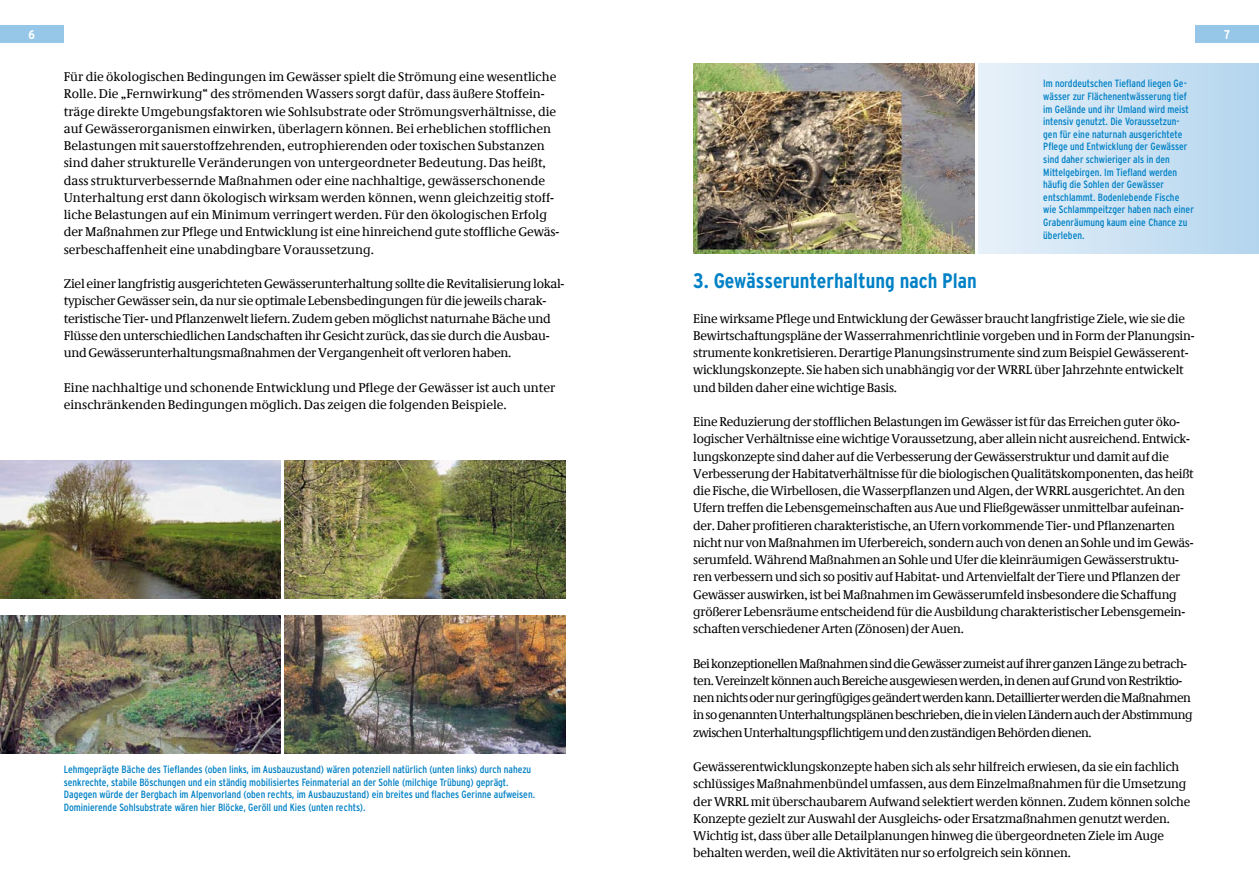
<style>
.page{position:relative;width:1259px;height:893px;background:#fff}
.page>*{position:absolute;margin:0;border:0;box-sizing:border-box;transform-origin:0 0}
.t1{font:700 condensed 21px "Interstate";color:#0081c6}
.t2{font:12.75px/17.2px "Demos Com";letter-spacing:-.02em;color:#000}
.t3{font:12.75px/17.2px "Demos Com";color:#000}
.t4{font:12.75px/17.2px "Demos Com";letter-spacing:-.04em;color:#000}
.t5{font:700 condensed 12.75px "Interstate";color:#fff}
.t6{font:condensed 10.5px/12.6px "Interstate";color:#0081c6}
</style>
<div class="page">
<div style="left:0;top:26px;width:64px;height:17px;background:#96c7e8"></div>
<div style="left:1195px;top:26px;width:64px;height:17px;background:#96c7e8"></div>
<img style="left:0;top:461px;width:281px;height:138px">
<img style="left:0;top:616px;width:281px;height:138px">
<img style="left:285px;top:461px;width:281px;height:138px">
<img style="left:285px;top:616px;width:281px;height:138px">
<img style="left:693px;top:64px;width:281px;height:190px">
<div style="left:978px;top:64px;width:281px;height:190px;background:linear-gradient(to right,#e8f1fa,#b3d5ee)"></div>
<p class="t5" style="left:29px;top:28px;width:8px">6</p>
<p class="t5" style="left:1224px;top:28px;width:7px">7</p>
<p class="t3" style="left:64px;top:68px;width:497px">Für die ökologischen Bedingungen im Gewässer spielt die Strömung eine wesentliche Rolle. Die „Fernwirkung“ des strömenden Wassers sorgt dafür, dass äußere Stoffein&shy;träge direkte Umgebungsfaktoren wie Sohlsubstrate oder Strömungsverhältnisse, die auf Gewässerorganismen einwirken, überlagern können. Bei erheblichen stofflichen Belastungen mit sauerstoffzehrenden, eutrophierenden oder toxischen Substanzen sind daher strukturelle Veränderungen von untergeordneter Bedeutung. Das heißt, dass strukturverbessernde Maßnahmen oder eine nachhaltige, gewässerschonende Unterhaltung erst dann ökologisch wirksam werden können, wenn gleichzeitig stoff&shy;liche Belastungen auf ein Minimum verringert werden. Für den ökologischen Erfolg der Maßnahmen zur Pflege und Entwicklung ist eine hinreichend gute stoffliche Gewäs&shy;serbeschaffenheit eine unabdingbare Voraussetzung.</p>
<p class="t2" style="left:64px;top:275px;width:502px">Ziel einer langfristig ausgerichteten Gewässerunterhaltung sollte die Revitalisierung lokal&shy;typischer Gewässer sein, da nur sie optimale Lebensbedingungen für die jeweils charak&shy;teristische Tier- und Pflanzenwelt liefern. Zudem geben möglichst naturnahe Bäche und Flüsse den unterschiedlichen Landschaften ihr Gesicht zurück, das sie durch die Ausbau&shy;und Gewässerunterhaltungsmaßnahmen der Vergangenheit oft verloren haben.</p>
<p class="t3" style="left:64px;top:379px;width:493px">Eine nachhaltige und schonende Entwicklung und Pflege der Gewässer ist auch unter einschränkenden Bedingungen möglich. Das zeigen die folgenden Beispiele.</p>
<p class="t6" style="left:64px;top:763px;width:473px">Lehmgeprägte Bäche des Tieflandes (oben links, im Ausbauzustand) wären potenziell natürlich (unten links) durch nahezu senkrechte, stabile Böschungen und ein ständig mobilisiertes Feinmaterial an der Sohle (milchige Trübung) geprägt.<br>Dagegen würde der Bergbach im Alpenvorland (oben rechts, im Ausbauzustand) ein breites und flaches Gerinne aufweisen.<br>Dominierende Sohlsubstrate wären hier Blöcke, Geröll und Kies (unten rechts).</p>
<p class="t6" style="left:1043px;top:77px;width:152px">Im norddeutschen Tiefland liegen Ge&shy;wässer zur Flächenentwässerung tief im Gelände und ihr Umland wird meist intensiv genutzt. Die Voraussetzun&shy;gen für eine naturnah ausgerichtete Pflege und Entwicklung der Gewässer sind daher schwieriger als in den Mittelgebirgen. Im Tiefland werden häufig die Sohlen der Gewässer entschlammt. Bodenlebende Fische wie Schlammpeitzger haben nach einer Grabenräumung kaum eine Chance zu überleben.</p>
<h1 class="t1" style="left:693px;top:269px;width:285px">3. Gewässerunterhaltung nach Plan</h1>
<p class="t2" style="left:693px;top:310px;width:502px">Eine wirksame Pflege und Entwicklung der Gewässer braucht langfristige Ziele, wie sie die Bewirtschaftungspläne der Wasserrahmenrichtlinie vorgeben und in Form der Planungsin&shy;strumente konkretisieren. Derartige Planungsinstrumente sind zum Beispiel Gewässerent&shy;wicklungskonzepte. Sie haben sich unabhängig vor der WRRL über Jahrzehnte entwickelt und bilden daher eine wichtige Basis.</p>
<p class="t2" style="left:693px;top:413px;width:502px">Eine Reduzierung der stofflichen Belastungen im Gewässer ist für das Erreichen guter öko&shy;logischer Verhältnisse eine wichtige Voraussetzung, aber allein nicht ausreichend. Entwick&shy;lungskonzepte sind daher auf die Verbesserung der Gewässerstruktur und damit auf die Verbesserung der Habitatverhältnisse für die biologischen Qualitätskomponenten, das heißt die Fische, die Wirbellosen, die Wasserpflanzen und Algen, der WRRL ausgerichtet. An den Ufern treffen die Lebensgemeinschaften aus Aue und Fließgewässer unmittelbar aufeinan&shy;der. Daher profitieren charakteristische, an Ufern vorkommende Tier- und Pflanzenarten nicht nur von Maßnahmen im Uferbereich, sondern auch von denen an Sohle und im Gewäs&shy;serumfeld. Während Maßnahmen an Sohle und Ufer die kleinräumigen Gewässerstruktu&shy;ren verbessern und sich so positiv auf Habitat- und Artenvielfalt der Tiere und Pflanzen der Gewässer auswirken, ist bei Maßnahmen im Gewässerumfeld insbesondere die Schaffung größerer Lebensräume entscheidend für die Ausbildung charakteristischer Lebensgemein&shy;schaften verschiedener Arten (Zönosen) der Auen.</p>
<p class="t4" style="left:693px;top:655px;width:501px">Bei konzeptionellen Maßnahmen sind die Gewässer zumeist auf ihrer ganzen Länge zu betrach&shy;ten. Vereinzelt können auch Bereiche ausgewiesen werden, in denen auf Grund von Restriktio&shy;nen nichts oder nur geringfügiges geändert werden kann. Detaillierter werden die Maßnahmen in so genannten Unterhaltungsplänen beschrieben, die in vielen Ländern auch der Abstimmung zwischen Unterhaltungspflichtigem und den zuständigen Behörden dienen.</p>
<p class="t2" style="left:693px;top:758px;width:498px">Gewässerentwicklungskonzepte haben sich als sehr hilfreich erwiesen, da sie ein fachlich schlüssiges Maßnahmenbündel umfassen, aus dem Einzelmaßnahmen für die Umsetzung der WRRL mit überschaubarem Aufwand selektiert werden können. Zudem können solche Konzepte gezielt zur Auswahl der Ausgleichs- oder Ersatzmaßnahmen genutzt werden.<br>Wichtig ist, dass über alle Detailplanungen hinweg die übergeordneten Ziele im Auge behalten werden, weil die Aktivitäten nur so erfolgreich sein können.</p>
</div>
